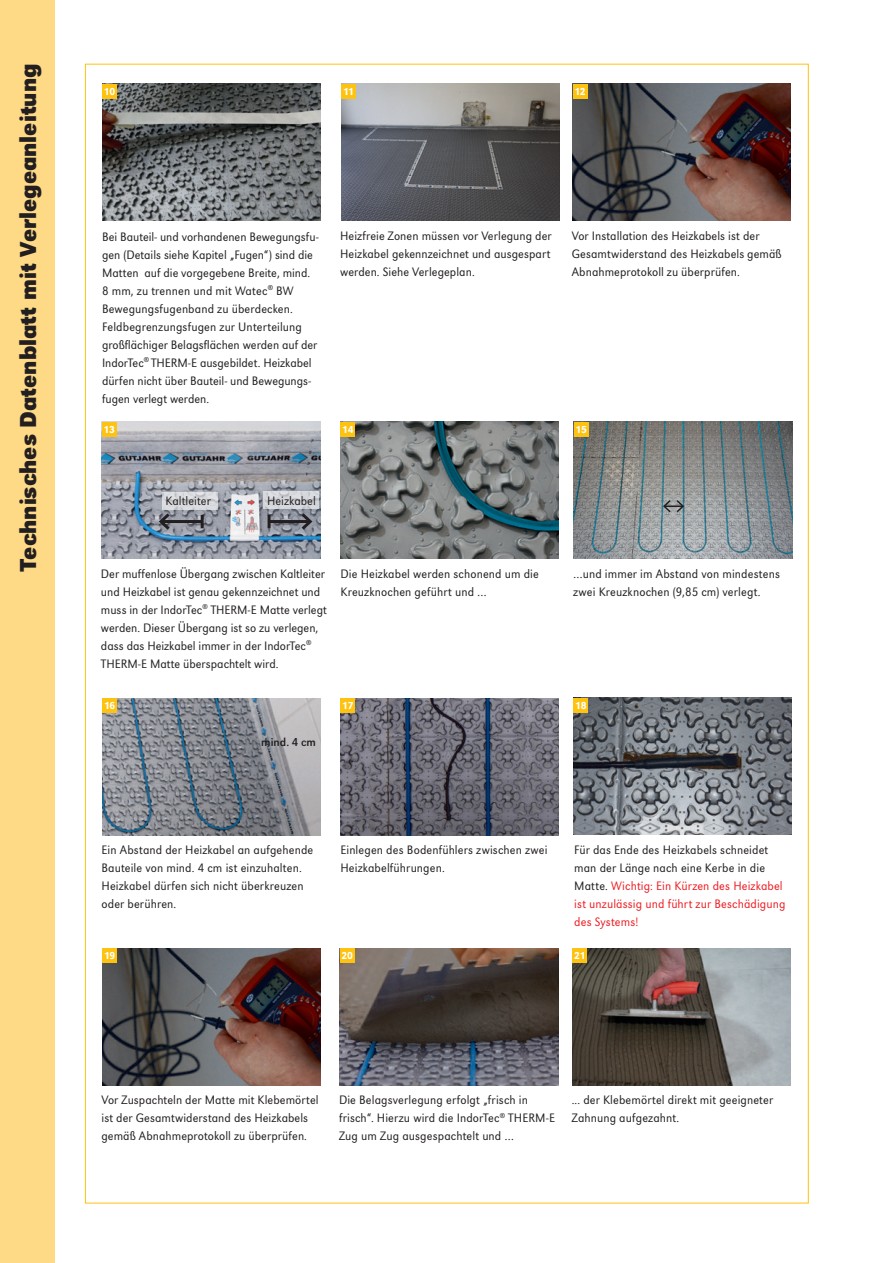
<style>
.page{position:relative;width:893px;height:1263px;background:#fff}
.page>*{position:absolute;margin:0;border:0;box-sizing:border-box;transform-origin:0 0}
.t1{font:700 24px "URW Grotesk Nar";color:#231f20}
.t2{font:300 12.75px/18px "URW Grotesk Nar";letter-spacing:.005em;color:#231f20}
.t3{font:300 12.75px/18px "URW Grotesk Nar";letter-spacing:.01em;color:#ee1d23}
.t4{font:12px "URW Grotesk Nar";color:#231f20}
.t5{font:500 10.5px "URW Grotesk Nar";letter-spacing:-.025em;color:#fff}
.s1{color:#231f20}
</style>
<div class="page">
<img style="left:341px;top:84px;width:218px;height:137px">
<img style="left:102px;top:84px;width:219px;height:137px">
<img style="left:573px;top:84px;width:218px;height:137px">
<div style="left:341px;top:84px;width:15px;height:15px;background:#fec210"></div>
<div style="left:102px;top:84px;width:15px;height:15px;background:#fec210"></div>
<div style="left:573px;top:84px;width:14px;height:15px;background:#fec210"></div>
<div style="left:0;top:0;width:54px;height:1263px;background:#feda87"></div>
<img style="left:340px;top:948px;width:218px;height:137px">
<img style="left:573px;top:948px;width:218px;height:137px">
<div style="left:340px;top:948px;width:15px;height:15px;background:#fec210"></div>
<div style="left:572px;top:948px;width:15px;height:15px;background:#fec210"></div>
<img style="left:573px;top:698px;width:219px;height:137px">
<div style="left:573px;top:698px;width:15px;height:15px;background:#fec210"></div>
<img style="left:102px;top:948px;width:219px;height:137px">
<div style="left:102px;top:948px;width:15px;height:15px;background:#fec210"></div>
<img style="left:102px;top:698px;width:219px;height:137px">
<div style="left:102px;top:698px;width:15px;height:15px;background:#fec210"></div>
<img style="left:340px;top:698px;width:218px;height:137px">
<div style="left:340px;top:698px;width:15px;height:15px;background:#fec210"></div>
<img style="left:102px;top:422px;width:218px;height:137px">
<div style="left:102px;top:422px;width:15px;height:15px;background:#fec210"></div>
<img style="left:340px;top:422px;width:219px;height:137px">
<img style="left:574px;top:422px;width:218px;height:137px">
<svg style="left:662px;top:498px;width:23px;height:16px"></svg>
<hr style="left:161px;top:520px;width:41px;height:3px;background:#231f20">
<svg style="left:157px;top:510px;width:16px;height:23px"></svg>
<svg style="left:201px;top:515px;width:3px;height:13px"></svg>
<hr style="left:269px;top:520px;width:41px;height:3px;background:#231f20">
<svg style="left:298px;top:510px;width:17px;height:23px"></svg>
<svg style="left:268px;top:515px;width:3px;height:13px"></svg>
<div style="left:340px;top:422px;width:15px;height:15px;background:#fec210"></div>
<div style="left:574px;top:422px;width:15px;height:14px;background:#fec210"></div>
<svg style="left:263px;top:492px;width:56px;height:17px"></svg>
<svg style="left:162px;top:492px;width:56px;height:18px"></svg>
<p class="t1" style="left:14px;top:571px;width:509px;rotate:-90deg">Technisches Datenblatt mit Verlegeanleitung</p>
<p class="t5" style="left:104px;top:85px;width:13px">10</p>
<p class="t5" style="left:343px;top:85px;width:12px">11</p>
<p class="t5" style="left:574px;top:85px;width:13px">12</p>
<p class="t2" style="left:102px;top:227px;width:218px">Bei Bauteil- und vorhandenen Bewegungsfu&shy;gen (Details siehe Kapitel „Fugen“) sind die Matten auf die vorgegebene Breite, mind.<br>8 mm, zu trennen und mit Watec<sup>®</sup> BW Bewegungsfugenband zu überdecken.<br>Feldbegrenzungsfugen zur Unterteilung großflächiger Belagsflächen werden auf der IndorTec<sup>®</sup> THERM-E ausgebildet. Heizkabel dürfen nicht über Bauteil- und Bewegungs&shy;fugen verlegt werden.</p>
<p class="t5" style="left:104px;top:423px;width:13px">13</p>
<p class="t2" style="left:340px;top:227px;width:213px;text-align:justify">Heizfreie Zonen müssen vor Verlegung der Heizkabel gekennzeichnet und ausgespart werden. Siehe Verlegeplan.</p>
<p class="t2" style="left:572px;top:226px;width:211px">Vor Installation des Heizkabels ist der<br>Gesamtwiderstand des Heizkabels gemäß<br>Abnahmeprotokoll zu überprüfen.</p>
<p class="t5" style="left:342px;top:423px;width:13px">14</p>
<p class="t5" style="left:576px;top:423px;width:13px">15</p>
<p class="t2" style="left:166px;top:492px;width:47px">Kaltleiter</p>
<p class="t2" style="left:267px;top:491px;width:50px">Heizkabel</p>
<p class="t2" style="left:101px;top:564px;width:227px">Der muffenlose Übergang zwischen Kaltleiter und Heizkabel ist genau gekennzeichnet und muss in der IndorTec<sup>®</sup> THERM-E Matte verlegt werden. Dieser Übergang ist so zu verlegen, dass das Heizkabel immer in der IndorTec<sup>® </sup>THERM-E Matte überspachtelt wird.</p>
<p class="t5" style="left:104px;top:699px;width:13px">16</p>
<p class="t4" style="left:261px;top:735px;width:56px">mind. 4 cm</p>
<p class="t2" style="left:340px;top:564px;width:200px">Die Heizkabel werden schonend um die<br>Kreuzknochen geführt und …</p>
<p class="t2" style="left:573px;top:564px;width:208px">…und immer im Abstand von mindestens zwei Kreuzknochen (9,85 cm) verlegt.</p>
<p class="t5" style="left:342px;top:699px;width:13px">17</p>
<p class="t5" style="left:575px;top:699px;width:13px">18</p>
<p class="t2" style="left:101px;top:841px;width:213px">Ein Abstand der Heizkabel an aufgehende Bauteile von mind. 4 cm ist einzuhalten.<br>Heizkabel dürfen sich nicht überkreuzen oder berühren.</p>
<p class="t5" style="left:104px;top:950px;width:13px">19</p>
<p class="t2" style="left:340px;top:841px;width:209px">Einlegen des Bodenfühlers zwischen zwei<br>Heizkabelführungen.</p>
<p class="t3" style="left:574px;top:840px;width:213px"><span class="s1">Für das Ende des Heizkabels schneidet man der Länge nach eine Kerbe in die Matte.</span> Wichtig: Ein Kürzen des Heizkabel ist unzulässig und führt zur Beschädigung des Systems!</p>
<p class="t5" style="left:341px;top:950px;width:13px">20</p>
<p class="t5" style="left:574px;top:950px;width:13px">21</p>
<p class="t2" style="left:101px;top:1091px;width:219px">Vor Zuspachteln der Matte mit Klebemörtel ist der Gesamtwiderstand des Heizkabels gemäß Abnahmeprotokoll zu überprüfen.</p>
<p class="t2" style="left:339px;top:1091px;width:218px">Die Belagsverlegung erfolgt „frisch in frisch“. Hierzu wird die IndorTec<sup>®</sup> THERM-E<br>Zug um Zug ausgespachtelt und …</p>
<p class="t2" style="left:572px;top:1091px;width:203px">... der Klebemörtel direkt mit geeigneter<br>Zahnung aufgezahnt.</p>
</div>
